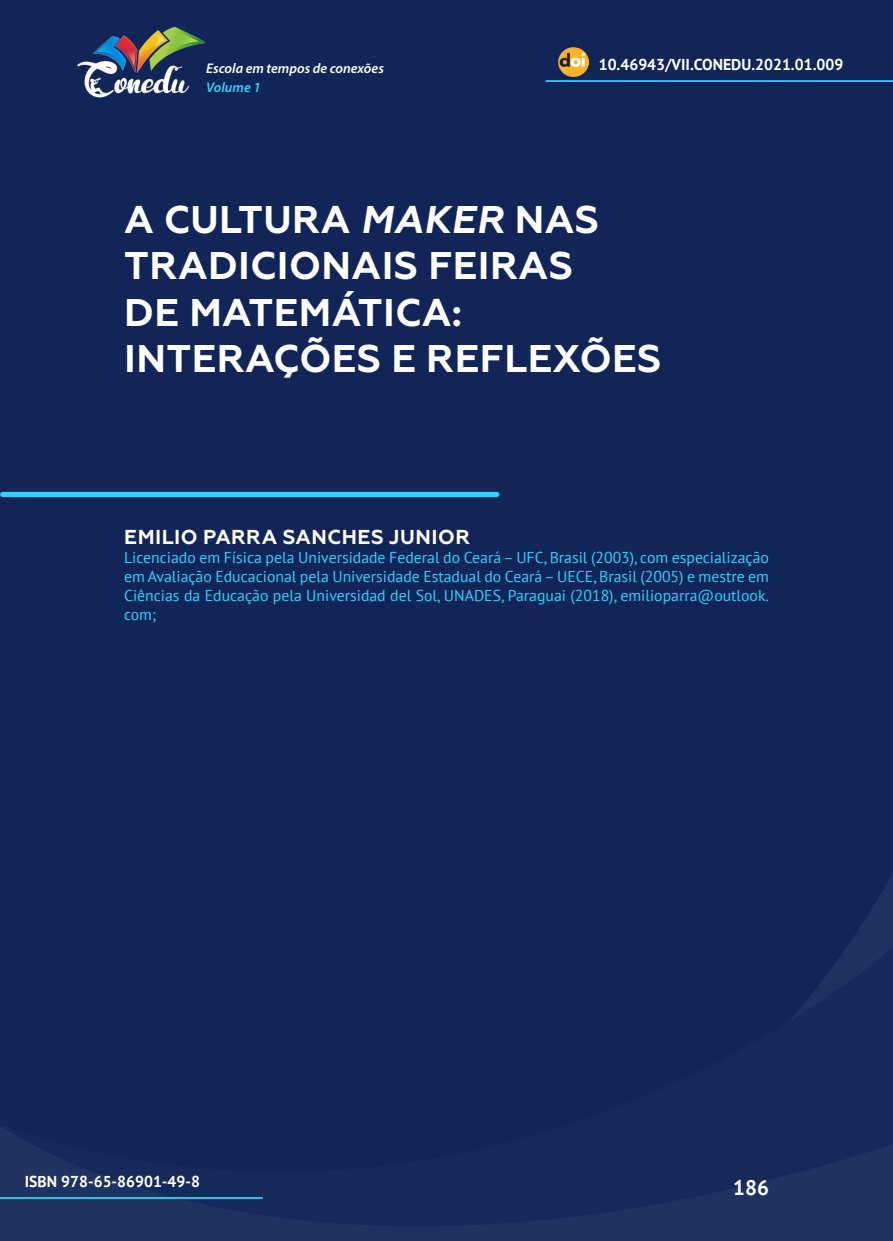
<style>
.page{position:relative;width:893px;height:1241px;background:#fff}
.page>*{position:absolute;margin:0;border:0;box-sizing:border-box;transform-origin:0 0}
._0_TÍTULO{font:700 38.5px/46.2px "Geometria";letter-spacing:.01em;color:#fff}
.t1{font:700 21px "PT Sans";color:#fff}
._1_AUTOR{font:700 20.12px "Geometria";letter-spacing:.025em;color:#fff}
._2_FORMACAO{font:15.75px/18.9px "PT Sans";color:#2dd4fe;text-align:justify}
.t2{font:700 15.75px "PT Sans";color:#fff}
.t3{font:italic 600 14px "Myriad Pro";color:#fff}
.t4{font:italic 600 14px "Myriad Pro";color:#2dd4fe}
.s1{font-style:italic}
</style>
<div class="page">
<div style="left:0;top:0;width:893px;height:1240px;background:#112558"></div>
<svg style="left:847px;top:874px;width:46px;height:73px"></svg>
<svg style="left:0;top:947px;width:893px;height:293px"></svg>
<hr style="left:0;top:1196px;width:263px;height:2px;background:#2dd4fe">
<div style="left:3px;top:492px;width:494px;height:5px;background:#2dd4fe"></div>
<hr style="left:546px;top:80px;width:347px;height:2px;background:#2dd4fe">
<img style="left:559px;top:47px;width:30px;height:30px">
<img style="left:77px;top:27px;width:129px;height:71px">
<p class="t3" style="left:206px;top:59px;width:179px">Escola em tempos de conexões</p>
<p class="t2" style="left:599px;top:54px;width:246px">10.46943/VII.CONEDU.2021.01.009</p>
<p class="t4" style="left:206px;top:78px;width:56px">Volume 1</p>
<p class="_0_TÍTULO" style="left:124px;top:197px;width:539px">A CULTURA <span class="s1">MAKER</span> NAS<br>TRADICIONAIS FEIRAS<br>DE MATEMÁTICA:<br>INTERAÇÕES E REFLEXÕES</p>
<p class="_1_AUTOR" style="left:124px;top:525px;width:347px">EMILIO PARRA SANCHES JUNIOR</p>
<p class="_2_FORMACAO" style="left:124px;top:548px;width:646px">Licenciado em Física pela Universidade Federal do Ceará – UFC, Brasil (2003), com especialização em Avaliação Educacional pela Universidade Estadual do Ceará – UECE, Brasil (2005) e mestre em Ciências da Educação pela Universidad del Sol, UNADES, Paraguai (2018), emilioparra@outlook. com;</p>
<p class="t2" style="left:25px;top:1170px;width:177px">ISBN 978-65-86901-49-8</p>
<p class="t1" style="left:733px;top:1173px;width:37px">186</p>
</div>
